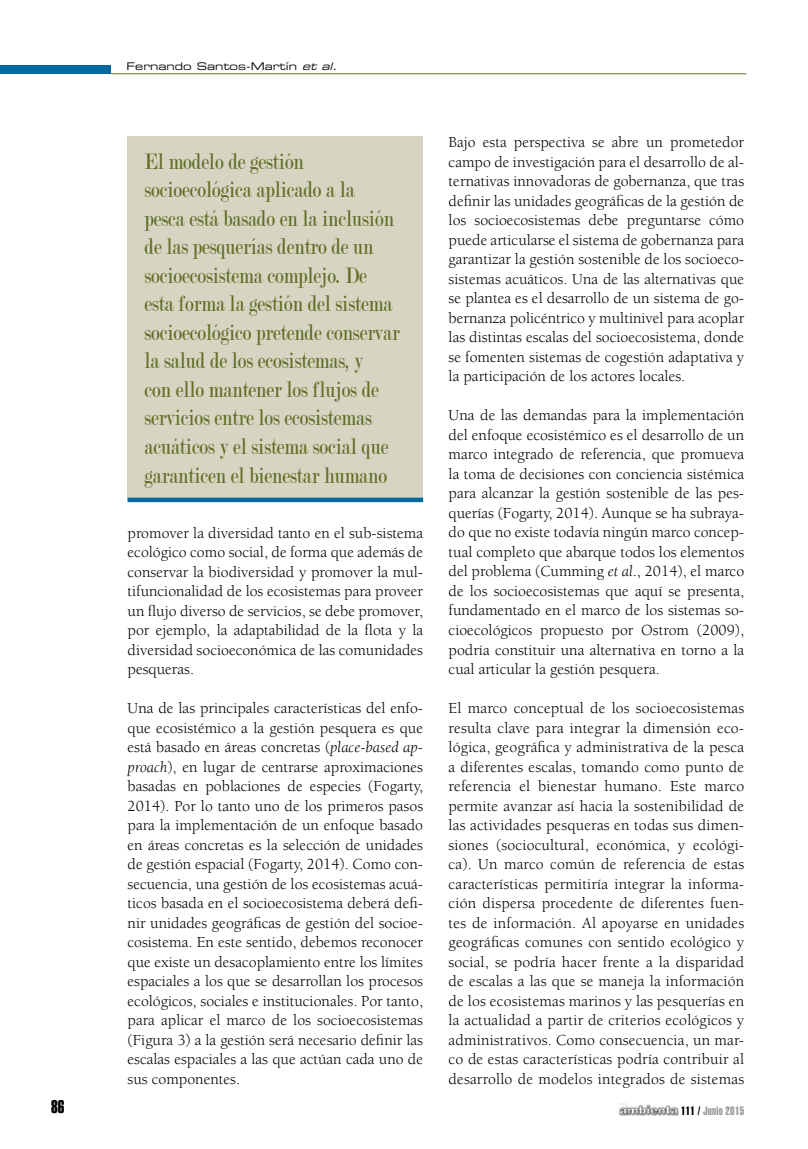
<style>
.page{position:relative;width:808px;height:1149px;background:#fff}
.page>*{position:absolute;margin:0;border:0;box-sizing:border-box;transform-origin:0 0}
.t1{font:24px/28.5px "Modern";color:#5f6d27;scale:.8 1}
.t2{font:18px "Helvetica LT Std Extra Comp";color:#000}
.t3{font:15.75px/19.5px "Berkeley Std";color:#000;text-align:justify}
.t4{font:12px "Helvetica LT Std Extra Comp";letter-spacing:.025em;color:#9c9e9f}
.t5{font:10.5px "Eurostile LT Std Ex 2";color:#000}
.s1{font-style:italic}
.s2{color:#000}
</style>
<div class="page">
<div style="left:0;top:65px;width:111px;height:9px;background:#00689e"></div>
<hr style="left:111px;top:73px;width:635px;height:1px;background:#5f6d27">
<img style="left:618px;top:1103px;width:61px;height:13px">
<div style="left:128px;top:136px;width:295px;height:363px;background:#d7d5c1"></div>
<div style="left:128px;top:497px;width:295px;height:5px;background:#00689e"></div>
<p class="t5" style="left:126px;top:59px;width:216px">Fernando Santos-Martín <span class="s1">et al.</span></p>
<p class="t1" style="left:145px;top:147px;width:320px">El modelo de gestión socioecológica aplicado a la pesca está basado en la inclusión de las pesquerías dentro de un socioecosistema complejo. De esta forma la gestión del sistema socioecológico pretende conservar la salud de los ecosistemas, y<br>con ello mantener los flujos de servicios entre los ecosistemas acuáticos y el sistema social que garanticen el bienestar humano</p>
<p class="t3" style="left:128px;top:523px;width:297px">promover la diversidad tanto en el sub-sistema ecológico como social, de forma que además de conservar la biodiversidad y promover la mul&shy;tifuncionalidad de los ecosistemas para proveer un flujo diverso de servicios, se debe promover, por ejemplo, la adaptabilidad de la flota y la diversidad socioeconómica de las comunidades pesqueras.</p>
<p class="t3" style="left:128px;top:698px;width:297px">Una de las principales características del enfo&shy;que ecosistémico a la gestión pesquera es que está basado en áreas concretas (<span class="s1">place-based ap&shy;proach</span>), en lugar de centrarse aproximaciones basadas en poblaciones de especies (Fogarty, 2014). Por lo tanto uno de los primeros pasos para la implementación de un enfoque basado en áreas concretas es la selección de unidades de gestión espacial (Fogarty, 2014). Como con&shy;secuencia, una gestión de los ecosistemas acuá&shy;ticos basada en el socioecosistema deberá defi&shy;nir unidades geográficas de gestión del socioe&shy;cosistema. En este sentido, debemos reconocer que existe un desacoplamiento entre los límites espaciales a los que se desarrollan los procesos ecológicos, sociales e institucionales. Por tanto, para aplicar el marco de los socioecosistemas (Figura 3) a la gestión será necesario definir las escalas espaciales a las que actúan cada uno de sus componentes.</p>
<p class="t3" style="left:449px;top:133px;width:297px">Bajo esta perspectiva se abre un prometedor campo de investigación para el desarrollo de al&shy;ternativas innovadoras de gobernanza, que tras definir las unidades geográficas de la gestión de los socioecosistemas debe preguntarse cómo puede articularse el sistema de gobernanza para garantizar la gestión sostenible de los socioeco&shy;sistemas acuáticos. Una de las alternativas que se plantea es el desarrollo de un sistema de go&shy;bernanza policéntrico y multinivel para acoplar las distintas escalas del socioecosistema, donde se fomenten sistemas de cogestión adaptativa y la participación de los actores locales.</p>
<p class="t3" style="left:449px;top:406px;width:297px">Una de las demandas para la implementación del enfoque ecosistémico es el desarrollo de un marco integrado de referencia, que promueva la toma de decisiones con conciencia sistémica para alcanzar la gestión sostenible de las pes&shy;querías (Fogarty, 2014). Aunque se ha subraya&shy;do que no existe todavía ningún marco concep&shy;tual completo que abarque todos los elementos del problema (Cumming <span class="s1">et al</span>., 2014), el marco de los socioecosistemas que aquí se presenta, fundamentado en el marco de los sistemas so&shy;cioecológicos propuesto por Ostrom (2009), podría constituir una alternativa en torno a la cual articular la gestión pesquera.</p>
<p class="t3" style="left:449px;top:698px;width:297px">El marco conceptual de los socioecosistemas resulta clave para integrar la dimensión eco&shy;lógica, geográfica y administrativa de la pesca a diferentes escalas, tomando como punto de referencia el bienestar humano. Este marco permite avanzar así hacia la sostenibilidad de las actividades pesqueras en todas sus dimen&shy;siones (sociocultural, económica, y ecológi&shy;ca). Un marco común de referencia de estas características permitiría integrar la informa&shy;ción dispersa procedente de diferentes fuen&shy;tes de información. Al apoyarse en unidades geográficas comunes con sentido ecológico y social, se podría hacer frente a la disparidad de escalas a las que se maneja la información de los ecosistemas marinos y las pesquerías en la actualidad a partir de criterios ecológicos y administrativos. Como consecuencia, un mar&shy;co de estas características podría contribuir al desarrollo de modelos integrados de sistemas</p>
<p class="t2" style="left:51px;top:1095px;width:15px">86</p>
<p class="t4" style="left:681px;top:1103px;width:65px"><span class="s2">111 /</span> Junio 2015</p>
</div>
